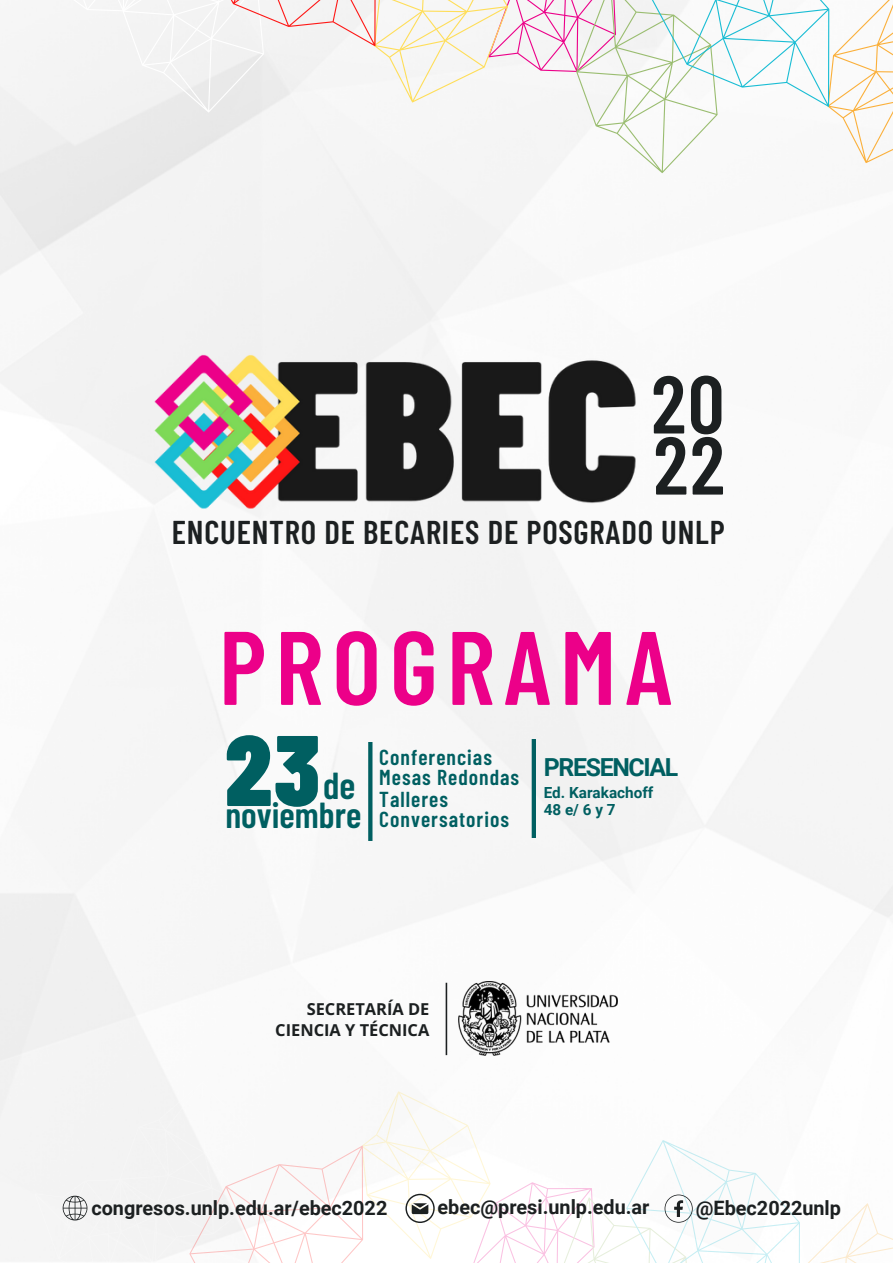
<style>
.page{position:relative;width:893px;height:1264px;background:#fff}
.page>*{position:absolute;margin:0;border:0;box-sizing:border-box;transform-origin:0 0}
.t1{font:600 104.1px "Barlow Condensed";letter-spacing:.085em;color:#ec0089}
.t2{font:900 100.05px "Barlow Condensed";color:#005f61}
.t3{font:600 81.45px/61.1px "Barlow Condensed";color:#1c2021}
.t4{font:600 37.5px "Barlow Condensed";color:#005f61}
.t5{font:600 36.15px "Barlow Condensed";color:#005f61}
.t6{font:600 32.85px "Barlow Condensed";letter-spacing:.025em;color:#1c2021}
.t7{font:700 24.9px "Roboto";letter-spacing:-.05em;color:#005f61}
.t8{font:600 21.6px/19.8px "Barlow Condensed";letter-spacing:.045em;color:#005f61}
.t9{font:700 19.8px "Roboto";color:#1c2021}
.t10{font:700 16.35px/21.3px "Open Sans";color:#1c2021;text-align:right}
.t11{font:700 15.3px/16.4px "Roboto";color:#005f61}
</style>
<div class="page">
<img style="left:0;top:50px;width:892px;height:1211px">
<img style="left:459px;top:981px;width:158px;height:74px">
<hr style="left:445px;top:982px;width:2px;height:73px;background:#1c2021">
<svg style="left:34px;top:0;width:858px;height:173px"></svg>
<img style="left:140px;top:320px;width:506px;height:191px">
<svg style="left:34px;top:1081px;width:858px;height:181px"></svg>
<svg style="left:368px;top:742px;width:4px;height:99px"></svg>
<div style="left:531px;top:739px;width:5px;height:99px;background:#005f61"></div>
<h3 class="t3" style="left:651px;top:370px;width:75px">20<br>22</h3>
<h3 class="t6" style="left:172px;top:511px;width:554px">ENCUENTRO DE BECARIES DE POSGRADO UNLP</h3>
<h1 class="t1" style="left:219px;top:600px;width:455px">PROGRAMA</h1>
<h2 class="t2" style="left:225px;top:706px;width:96px">23</h2>
<h3 class="t4" style="left:323px;top:761px;width:34px">de</h3>
<h3 class="t5" style="left:225px;top:792px;width:137px">noviembre</h3>
<p class="t8" style="left:379px;top:746px;width:141px">Conferencias<br>Mesas Redondas</p>
<p class="t8" style="left:379px;top:788px;width:131px">Talleres<br>Conversatorios</p>
<p class="t7" style="left:543px;top:753px;width:136px">PRESENCIAL</p>
<p class="t11" style="left:543px;top:784px;width:111px">Ed. Karakachoff<br>48e/6y7</p>
<p class="t10" style="left:275px;top:997px;width:156px">SECRETARÍA DE<br>CIENCIA Y TÉCNICA</p>
<p class="t9" style="left:91px;top:1196px;width:297px">congresos.unlp.edu.ar/ebec2022</p>
<p class="t9" style="left:437px;top:1195px;width:213px">ebec@presi.unlp.edu.ar</p>
<p class="t9" style="left:695px;top:1196px;width:147px">@Ebec2022unlp</p>
</div>
